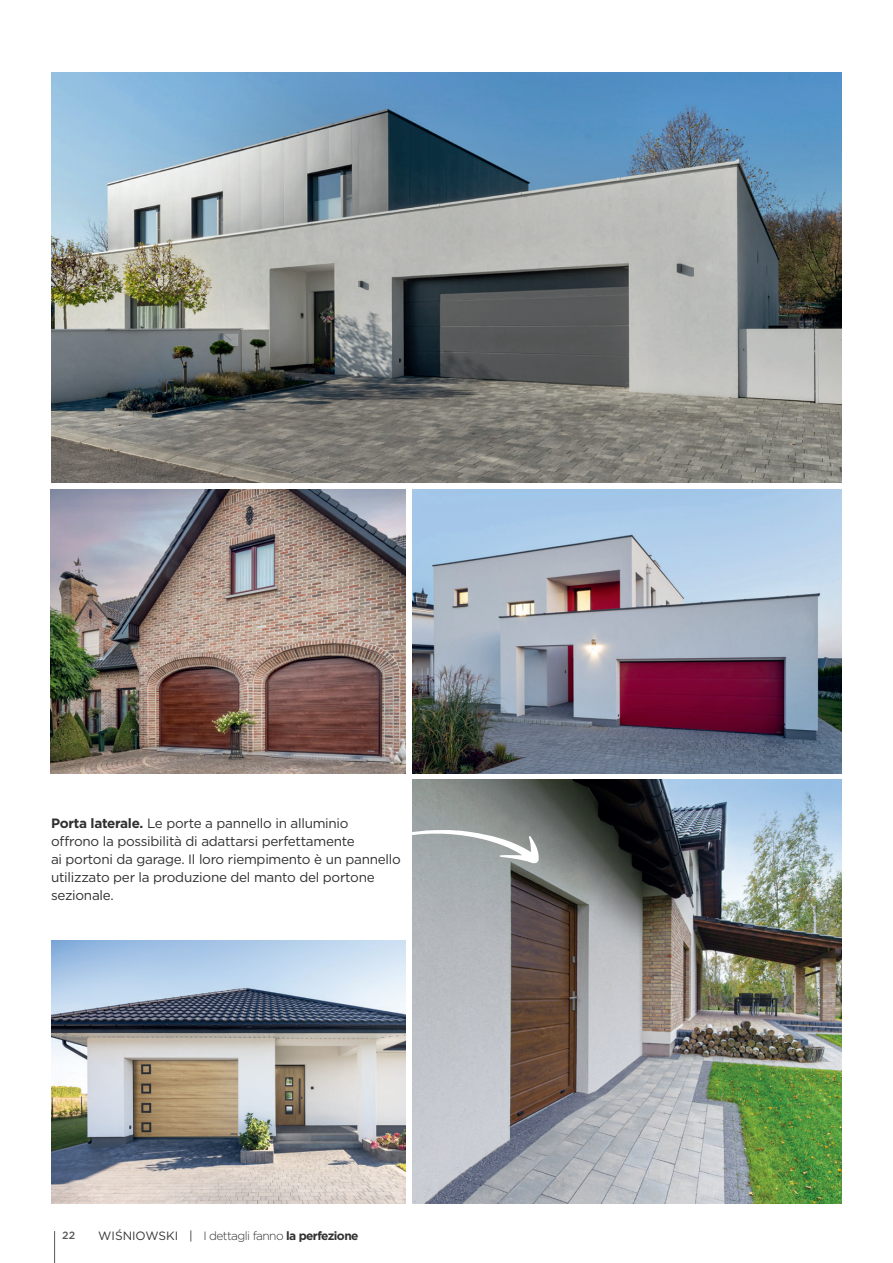
<style>
.page{position:relative;width:893px;height:1263px;background:#fff}
.page>*{position:absolute;margin:0;border:0;box-sizing:border-box;transform-origin:0 0}
.t1{font:13.5px/18px "Gotham";letter-spacing:-.02em;color:#312f30}
.t2{font:300 12px "Gotham";letter-spacing:-.05em;color:#333233}
.t3{font:500 10.5px "Gotham";color:#57585a}
.s1{font-weight:700}
.s2{font-weight:400;color:#363536}
</style>
<div class="page">
<hr style="left:54px;top:1231px;width:1px;height:32px;background:#57585a">
<img style="left:413px;top:779px;width:428px;height:424px">
<img style="left:51px;top:940px;width:354px;height:263px">
<img style="left:51px;top:489px;width:355px;height:285px">
<img style="left:413px;top:489px;width:429px;height:285px">
<img style="left:51px;top:72px;width:790px;height:410px">
<svg style="left:412px;top:830px;width:127px;height:34px"></svg>
<p class="t1" style="left:51px;top:814px;width:351px"><span class="s1">Porta laterale.</span> Le porte a pannello in alluminio<br>offrono la possibilità di adattarsi perfettamente<br>ai portoni da garage. Il loro riempimento è un pannello utilizzato per la produzione del manto del portone sezionale.</p>
<p class="t3" style="left:62px;top:1228px;width:14px">22</p>
<p class="t2" style="left:98px;top:1228px;width:262px"><span class="s2">WIŚNIOWSKI |</span> I dettagli fanno <span class="s1">la perfezione</span></p>
</div>
